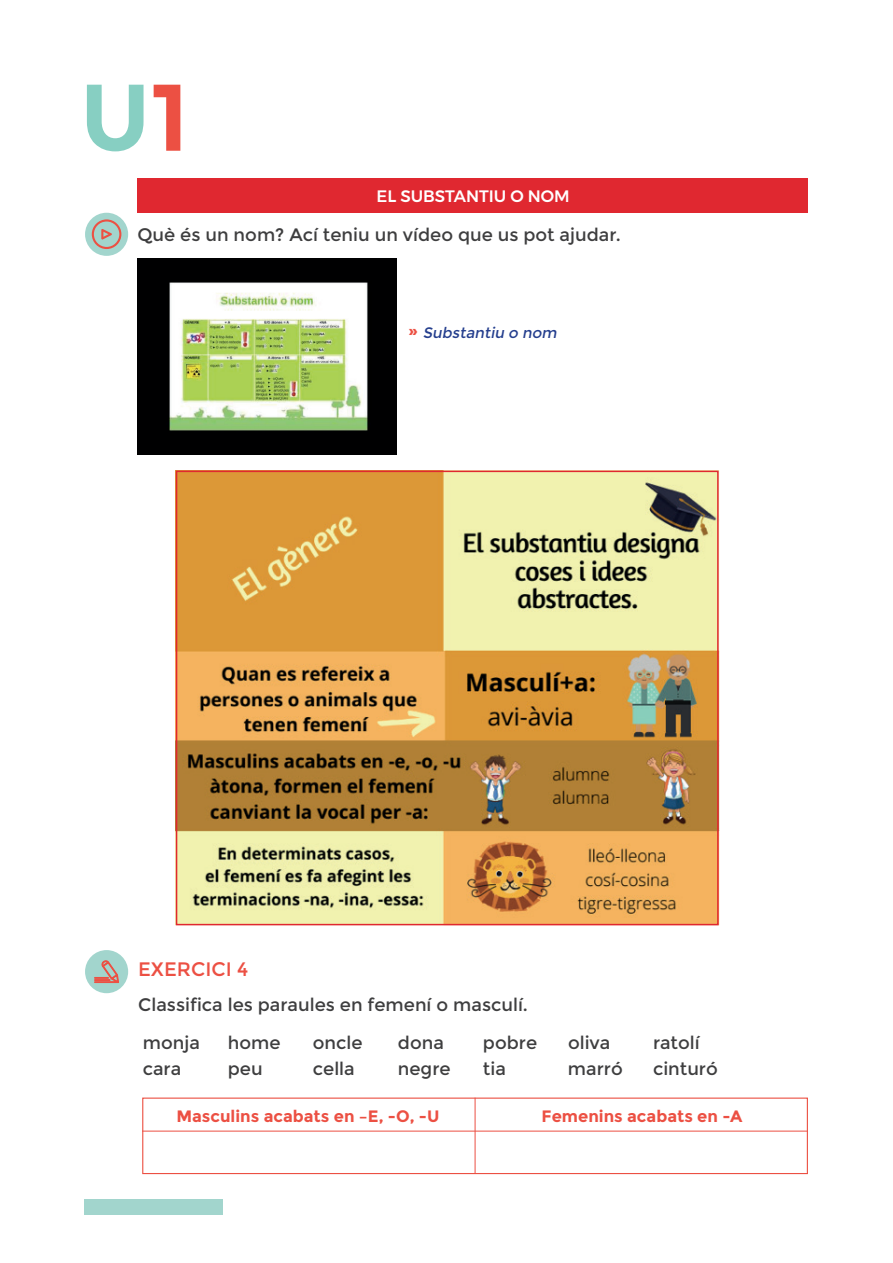
<style>
.page{position:relative;width:893px;height:1263px;background:#fff}
.page>*{position:absolute;margin:0;border:0;box-sizing:border-box;transform-origin:0 0}
.t1{font:700 94.5px "Montserrat";color:#87cfc2}
.t2{font:19.5px "Montserrat";color:#ec5043}
.t3{font:18px "Montserrat";color:#3e3e3f}
.t4{font:700 16.5px "Montserrat";color:#ec5043}
.t5{font:500 16.5px "Montserrat";color:#fff}
.t6{font:italic 15px "Montserrat";color:#253f8e}
.s1{color:#ec5043}
.s2{font-weight:700;font-style:normal;font-size:16.5px;color:#ec5043}
</style>
<div class="page">
<img style="left:176px;top:471px;width:544px;height:455px">
<div style="left:85px;top:213px;width:43px;height:43px;background:#a2d5cd;border-radius:50%"></div>
<svg style="left:92px;top:219px;width:29px;height:30px"></svg>
<div style="left:138px;top:178px;width:670px;height:34px;background:#e02830"></div>
<div style="left:84px;top:1199px;width:139px;height:16px;background:#a2d5cd"></div>
<img style="left:138px;top:259px;width:258px;height:196px">
<div style="left:85px;top:950px;width:43px;height:43px;background:#a2d5cd;border-radius:50%"></div>
<svg style="left:94px;top:960px;width:25px;height:23px"></svg>
<div style="left:142px;top:1097px;width:666px;height:77px;border:1px solid #ec5043"></div>
<hr style="left:475px;top:1098px;width:1px;height:76px;background:#ec5043">
<hr style="left:142px;top:1131px;width:666px;height:1px;background:#ec5043">
<div style="left:176px;top:471px;width:543px;height:454px;border:2px solid #e02830"></div>
<h1 class="t1" style="left:80px;top:61px;width:111px">U<span class="s1">1</span></h1>
<p class="t5" style="left:376px;top:183px;width:195px">EL SUBSTANTIU O NOM</p>
<p class="t3" style="left:137px;top:225px;width:485px">Què és un nom? Ací teniu un vídeo que us pot ajudar.</p>
<p class="t6" style="left:408px;top:324px;width:153px"><span class="s2">»</span> Substantiu o nom</p>
<p class="t2" style="left:138px;top:958px;width:112px">EXERCICI 4</p>
<p class="t3" style="left:138px;top:994px;width:391px">Classifica les paraules en femení o masculí.</p>
<p class="t3" style="left:143px;top:1032px;width:59px">monja</p>
<p class="t3" style="left:228px;top:1032px;width:54px">home</p>
<p class="t3" style="left:313px;top:1032px;width:51px">oncle</p>
<p class="t3" style="left:398px;top:1032px;width:48px">dona</p>
<p class="t3" style="left:483px;top:1032px;width:56px">pobre</p>
<p class="t3" style="left:568px;top:1032px;width:44px">oliva</p>
<p class="t3" style="left:653px;top:1032px;width:48px">ratolí</p>
<p class="t3" style="left:143px;top:1058px;width:40px">cara</p>
<p class="t3" style="left:228px;top:1058px;width:36px">peu</p>
<p class="t3" style="left:313px;top:1058px;width:43px">cella</p>
<p class="t3" style="left:398px;top:1058px;width:54px">negre</p>
<p class="t3" style="left:483px;top:1058px;width:25px">tia</p>
<p class="t3" style="left:568px;top:1058px;width:56px">marró</p>
<p class="t3" style="left:653px;top:1058px;width:66px">cinturó</p>
<p class="t4" style="left:176px;top:1106px;width:265px">Masculins acabats en –E, -O, -U</p>
<p class="t4" style="left:542px;top:1106px;width:202px">Femenins acabats en -A</p>
</div>
